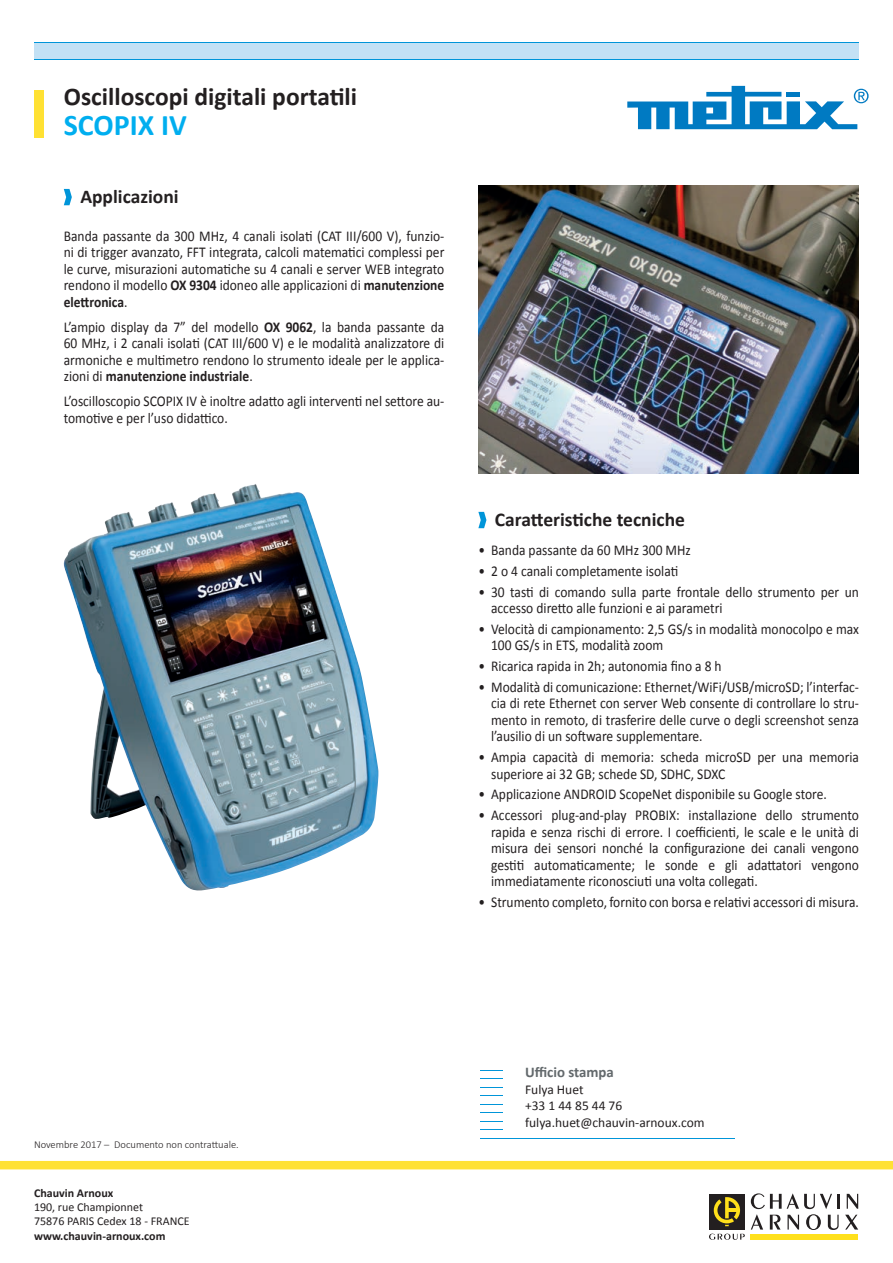
<style>
.page{position:relative;width:893px;height:1263px;background:#fff}
.page>*{position:absolute;margin:0;border:0;box-sizing:border-box;transform-origin:0 0}
.t1{font:700 30px "Calibri";color:#00aeef}
.t2{font:700 25.5px "Calibri";color:#231f20}
.t3{font:700 19.5px "Calibri";color:#231f20}
.t4{font:15px/16.5px "Calibri";color:#231f20;text-align:justify;scale:.9 1}
.t5{font:700 14.85px "Calibri";color:#63696c}
.t6{font:13.5px/16.5px "Calibri";color:#231f20}
.t7{font:12px/14.4px "Calibri";color:#231f20}
.t8{font:700 12px "Calibri";color:#231f20}
.t9{font:300 10.5px "Calibri";color:#231f20}
.s1{font-weight:700}
</style>
<div class="page">
<div style="left:0;top:1161px;width:893px;height:8px;background:#ffe133"></div>
<div style="left:751px;top:1234px;width:107px;height:5px;background:#ffe01b"></div>
<div style="left:709px;top:1194px;width:36px;height:35px;background:#231f20"></div>
<svg style="left:714px;top:1197px;width:26px;height:29px"></svg>
<hr style="left:837px;top:1194px;width:3px;height:15px;background:#231f20">
<svg style="left:847px;top:1194px;width:11px;height:15px"></svg>
<svg style="left:751px;top:1193px;width:88px;height:37px"></svg>
<svg style="left:845px;top:1215px;width:13px;height:14px"></svg>
<svg style="left:709px;top:1233px;width:36px;height:7px"></svg>
<svg style="left:627px;top:86px;width:242px;height:43px"></svg>
<div style="left:34px;top:43px;width:825px;height:17px;background:#c3e1f5"></div>
<hr style="left:34px;top:59px;width:825px;height:1px;background:#0095d9">
<hr style="left:34px;top:43px;width:825px;height:1px;background:#0095d9">
<svg style="left:480px;top:1070px;width:23px;height:1px"></svg>
<svg style="left:480px;top:1078px;width:23px;height:1px"></svg>
<svg style="left:480px;top:1087px;width:23px;height:1px"></svg>
<svg style="left:480px;top:1095px;width:23px;height:1px"></svg>
<svg style="left:480px;top:1104px;width:23px;height:1px"></svg>
<svg style="left:480px;top:1112px;width:23px;height:1px"></svg>
<svg style="left:480px;top:1121px;width:23px;height:1px"></svg>
<svg style="left:480px;top:1129px;width:23px;height:1px"></svg>
<hr style="left:480px;top:1138px;width:255px;height:1px;background:#0095d9">
<div style="left:34px;top:90px;width:9px;height:48px;background:#ffe133"></div>
<svg style="left:64px;top:189px;width:8px;height:16px"></svg>
<svg style="left:478px;top:512px;width:8px;height:16px"></svg>
<img style="left:478px;top:186px;width:381px;height:287px">
<img style="left:63px;top:484px;width:316px;height:407px">
<h2 class="t2" style="left:64px;top:80px;width:295px">Oscilloscopi digitali portatili</h2>
<h1 class="t1" style="left:64px;top:106px;width:125px">SCOPIX IV</h1>
<h3 class="t3" style="left:80px;top:184px;width:100px">Applicazioni</h3>
<p class="t4" style="left:64px;top:227px;width:424px">Banda passante da 300 MHz, 4 canali isolati (CAT III/600 V), funzio&shy;ni di trigger avanzato, FFT integrata, calcoli matematici complessi per le curve, misurazioni automatiche su 4 canali e server WEB integrato rendono il modello <span class="s1">OX 9304</span> idoneo alle applicazioni di <span class="s1">manutenzione elettronica</span>.</p>
<p class="t4" style="left:64px;top:318px;width:424px">L’ampio display da 7” del modello <span class="s1">OX 9062</span>, la banda passante da 60 MHz, i 2 canali isolati (CAT III/600 V) e le modalità analizzatore di armoniche e multimetro rendono lo strumento ideale per le applica&shy;zioni di <span class="s1">manutenzione industriale</span>.</p>
<p class="t4" style="left:64px;top:393px;width:424px">L’oscilloscopio SCOPIX IV è inoltre adatto agli interventi nel settore au&shy;tomotive e per l’uso didattico.</p>
<h3 class="t3" style="left:495px;top:507px;width:191px">Caratteristiche tecniche</h3>
<p class="t4" style="left:478px;top:542px;width:238px">• Banda passante da 60 MHz 300 MHz</p>
<p class="t4" style="left:478px;top:563px;width:224px">• 2 o 4 canali completamente isolati</p>
<p class="t4" style="left:491px;top:583px;width:410px;text-indent:-13px">• 30 tasti di comando sulla parte frontale dello strumento per un accesso diretto alle funzioni e ai parametri</p>
<p class="t4" style="left:491px;top:621px;width:410px;text-indent:-13px">• Velocità di campionamento: 2,5 GS/s in modalità monocolpo e max<br>100 GS/s in ETS, modalità zoom</p>
<p class="t4" style="left:478px;top:658px;width:272px">• Ricarica rapida in 2h; autonomia fino a 8 h</p>
<p class="t4" style="left:491px;top:679px;width:410px;text-indent:-13px">• Modalità di comunicazione: Ethernet/WiFi/USB/microSD; l’interfac&shy;cia di rete Ethernet con server Web consente di controllare lo stru&shy;mento in remoto, di trasferire delle curve o degli screenshot senza l’ausilio di un software supplementare.</p>
<p class="t4" style="left:491px;top:749px;width:410px;text-indent:-13px">• Ampia capacità di memoria: scheda microSD per una memoria superiore ai 32 GB; schede SD, SDHC, SDXC</p>
<p class="t4" style="left:478px;top:786px;width:389px">• Applicazione ANDROID ScopeNet disponibile su Google store.</p>
<p class="t4" style="left:491px;top:807px;width:410px;text-indent:-13px">• Accessori plug-and-play PROBIX: installazione dello strumento rapida e senza rischi di errore. I coefficienti, le scale e le unità di misura dei sensori nonché la configurazione dei canali vengono gestiti automaticamente; le sonde e gli adattatori vengono immediatamente riconosciuti una volta collegati.</p>
<p class="t4" style="left:478px;top:894px;width:424px">• Strumento completo, fornito con borsa e relativi accessori di misura.</p>
<p class="t9" style="left:34px;top:1137px;width:206px">Novembre 2017 – Documento non contrattuale.</p>
<p class="t8" style="left:34px;top:1185px;width:81px">Chauvin Arnoux</p>
<p class="t7" style="left:34px;top:1200px;width:157px">190, rue Championnet<br>75876 PARIS Cedex 18 - FRANCE</p>
<p class="t8" style="left:34px;top:1228px;width:133px">www.chauvin-arnoux.com</p>
<p class="t5" style="left:525px;top:1063px;width:90px">Ufficio stampa</p>
<p class="t6" style="left:525px;top:1081px;width:181px">Fulya Huet<br>+33 1 44 85 44 76 fulya.huet@chauvin-arnoux.com</p>
</div>
